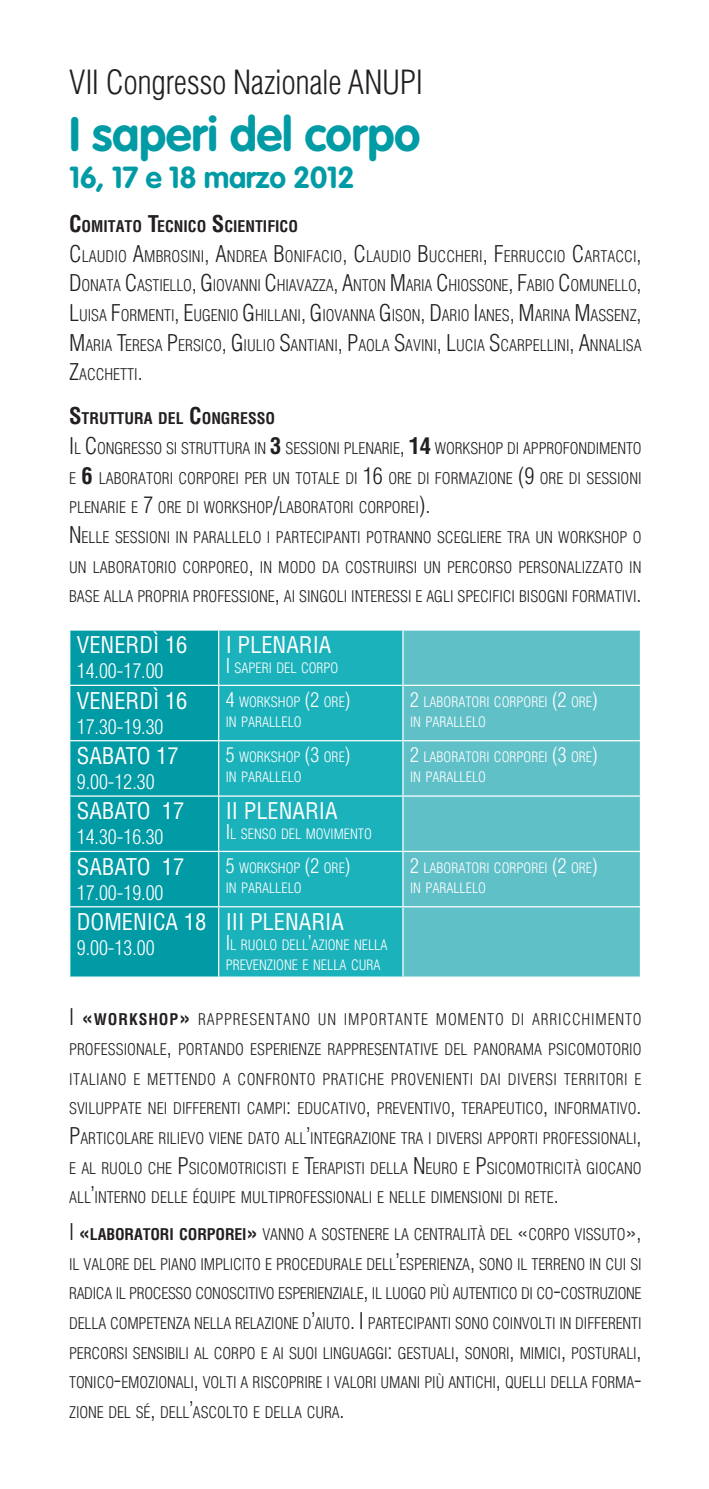
<style>
.page{position:relative;width:709px;height:1489px;background:#fff}
.page>*{position:absolute;margin:0;border:0;box-sizing:border-box;transform-origin:0 0}
.t1{font:700 47.5px "VAG Rounded Std";letter-spacing:-.005em;color:#009ba5}
.t2{font:300 condensed 32.5px "Helvetica LT Std";letter-spacing:-.01em;color:#231f20}
.t3{font:700 30px "VAG Rounded Std";letter-spacing:-.015em;color:#009ba5}
.t4{font:condensed 22.5px "Helvetica LT Std";color:#fff}
.t5{font:300 condensed 20px "Helvetica LT Std";color:#fff}
.t6{font:300 condensed 15.75px/29.8px "Helvetica LT Std";color:#231f20}
.t7{font:300 condensed 14px/20px "Helvetica LT Std";color:#fff}
.s1{font-weight:700;font-size:22.5px}
.s2{font-weight:700}
.s3{font-size:22.5px}
.s4{font-size:20px}
</style>
<div class="page">
<div style="left:70px;top:630px;width:148px;height:346px;background:#009ba5"></div>
<div style="left:219px;top:630px;width:183px;height:346px;background:#1cb2bc"></div>
<div style="left:403px;top:630px;width:237px;height:346px;background:#60c0c8"></div>
<hr style="left:69px;top:684px;width:150px;height:2px;background:#fff">
<hr style="left:219px;top:684px;width:184px;height:2px;background:#fff">
<hr style="left:403px;top:684px;width:238px;height:2px;background:#fff">
<hr style="left:69px;top:740px;width:150px;height:1px;background:#fff">
<hr style="left:219px;top:740px;width:184px;height:1px;background:#fff">
<hr style="left:403px;top:740px;width:238px;height:1px;background:#fff">
<hr style="left:69px;top:795px;width:150px;height:1px;background:#fff">
<hr style="left:219px;top:795px;width:184px;height:1px;background:#fff">
<hr style="left:403px;top:795px;width:238px;height:1px;background:#fff">
<hr style="left:69px;top:850px;width:150px;height:2px;background:#fff">
<hr style="left:219px;top:850px;width:184px;height:2px;background:#fff">
<hr style="left:403px;top:850px;width:238px;height:2px;background:#fff">
<hr style="left:69px;top:906px;width:150px;height:1px;background:#fff">
<hr style="left:219px;top:906px;width:184px;height:1px;background:#fff">
<hr style="left:403px;top:906px;width:238px;height:1px;background:#fff">
<h2 class="t2" style="left:69px;top:62px;width:355px">VII Congresso Nazionale ANUPI</h2>
<h1 class="t1" style="left:69px;top:107px;width:353px">I saperi del corpo</h1>
<h3 class="t3" style="left:69px;top:160px;width:287px">16, 17 e 18 marzo 2012</h3>
<p class="t6" style="left:69px;top:211px;width:574px"><span class="s1">C</span><span class="s2">OMITATO</span> <span class="s1">T</span><span class="s2">ECNICO</span> <span class="s1">S</span><span class="s2">CIENTIFICO<br></span><span class="s3">C</span>LAUDIO <span class="s3">A</span>MBROSINI<span class="s3">, A</span>NDREA <span class="s3">B</span>ONIFACIO<span class="s3">, C</span>LAUDIO <span class="s3">B</span>UCCHERI<span class="s3">, F</span>ERRUCCIO <span class="s3">C</span>ARTACCI<span class="s3">, D</span>ONATA <span class="s3">C</span>ASTIELLO<span class="s3">, G</span>IOVANNI <span class="s3">C</span>HIAVAZZA<span class="s3">, A</span>NTON <span class="s3">M</span>ARIA <span class="s3">C</span>HIOSSONE<span class="s3">, F</span>ABIO <span class="s3">C</span>OMUNELLO<span class="s3">, L</span>UISA <span class="s3">F</span>ORMENTI<span class="s3">, E</span>UGENIO <span class="s3">G</span>HILLANI<span class="s3">, G</span>IOVANNA <span class="s3">G</span>ISON<span class="s3">, D</span>ARIO <span class="s3">I</span>ANES<span class="s3">, M</span>ARINA <span class="s3">M</span>ASSENZ<span class="s3">, M</span>ARIA <span class="s3">T</span>ERESA <span class="s3">P</span>ERSICO<span class="s3">, G</span>IULIO <span class="s3">S</span>ANTIANI<span class="s3">, P</span>AOLA <span class="s3">S</span>AVINI<span class="s3">, L</span>UCIA <span class="s3">S</span>CARPELLINI<span class="s3">, A</span>NNALISA <span class="s3">Z</span>ACC HETTI<span class="s3">.</span></p>
<p class="t6" style="left:69px;top:403px;width:574px"><span class="s1">S</span><span class="s2">TRUTTURA DEL</span> <span class="s1">C</span><span class="s2">ONGRESSO<br></span><span class="s3">I</span> L <span class="s3">C</span>ONGRESSO SI STRUTTURA IN <span class="s1">3</span> SESSIONI PLENARIE<span class="s3">,</span> <span class="s1">14</span> WORKSHOP DI APPROFONDIMENTO E <span class="s1">6</span> LABORATORI CORPOREI PER UN TOTALE DI <span class="s3">16</span> ORE DI FORMAZIONE <span class="s3">(9</span> ORE DI SESSIONI PLENARIE E <span class="s3">7</span> ORE DI WORKSHOP<span class="s3">/</span>LABORATORI CORPOREI<span class="s3">).<br>N</span> ELLE SESSIONI IN PARALLELO I PARTECIPANTI POTRANNO SCEGLIERE TRA UN WORKSHOP O UN LABORATORIO CORPOREO<span class="s3">,</span> IN MODO DA COSTRUIRSI UN PERCORSO PERSONALIZZATO IN BASE ALLA PROPRIA PROFESSIONE<span class="s3">,</span> AI SINGOLI INTERESSI E AGLI SPECIFICI BISOGNI FORMATIVI<span class="s3">.</span></p>
<h3 class="t4" style="left:77px;top:631px;width:112px">VENERDÌ 16</h3>
<p class="t5" style="left:77px;top:658px;width:88px">14.00-17.00</p>
<h3 class="t4" style="left:226px;top:631px;width:107px">I PLENARIA</h3>
<p class="t7" style="left:226px;top:658px;width:114px"><span class="s4">I</span> SAPERI DEL CORPO</p>
<h3 class="t4" style="left:77px;top:686px;width:112px">VENERDÌ 16</h3>
<p class="t5" style="left:77px;top:714px;width:88px">17.30-19.30</p>
<h3 class="t4" style="left:77px;top:741px;width:103px">SABATO 17</h3>
<p class="t5" style="left:77px;top:769px;width:79px">9.00-12.30</p>
<h3 class="t4" style="left:77px;top:797px;width:109px">SABATO 17</h3>
<p class="t5" style="left:77px;top:824px;width:88px">14.30-16.30</p>
<h3 class="t4" style="left:77px;top:852px;width:109px">SABATO 17</h3>
<p class="t5" style="left:77px;top:879px;width:88px">17.00-19.00</p>
<p class="t7" style="left:226px;top:691px;width:126px"><span class="s4">4</span> WORKSHOP <span class="s4">(2</span> ORE<span class="s4">)<br></span>IN PARALLELO</p>
<p class="t7" style="left:410px;top:691px;width:189px"><span class="s4">2</span> LABORATORI CORPOREI <span class="s4">(2</span> ORE<span class="s4">)<br></span>IN PARALLELO</p>
<p class="t7" style="left:226px;top:747px;width:126px"><span class="s4">5</span> WORKSHOP <span class="s4">(3</span> ORE<span class="s4">)<br></span>IN PARALLELO</p>
<p class="t7" style="left:410px;top:747px;width:189px"><span class="s4">2</span> LABORATORI CORPOREI <span class="s4">(3</span> ORE<span class="s4">)<br></span>IN PARALLELO</p>
<h3 class="t4" style="left:226px;top:797px;width:113px">II PLENARIA</h3>
<p class="t7" style="left:226px;top:824px;width:148px"><span class="s4">I</span> L SENSO DEL MOVIMENTO</p>
<p class="t7" style="left:226px;top:857px;width:126px"><span class="s4">5</span> WORKSHOP <span class="s4">(2</span> ORE<span class="s4">)<br></span>IN PARALLELO</p>
<p class="t7" style="left:410px;top:857px;width:189px"><span class="s4">2</span> LABORATORI CORPOREI <span class="s4">(2</span> ORE<span class="s4">)<br></span>IN PARALLELO</p>
<h3 class="t4" style="left:77px;top:907px;width:131px">DOMENICA 18</h3>
<p class="t5" style="left:77px;top:935px;width:79px">9.00-13.00</p>
<h3 class="t4" style="left:226px;top:907px;width:120px">III PLENARIA</h3>
<p class="t7" style="left:226px;top:934px;width:163px"><span class="s4">I</span> L RUOLO DELL<span class="s4">’</span>AZIONE NELLA<br>PREVENZIONE E NELLA CURA</p>
<p class="t6" style="left:69px;top:1004px;width:574px;text-align:justify"><span class="s3">I</span> <span class="s1">«</span><span class="s2">WORKSHOP</span><span class="s1">»</span> RAPPRESENTANO UN IMPORTANTE MOMENTO DI ARRICCHIMENTO PROFESSIONALE<span class="s3">,</span> PORTANDO ESPERIENZE RAPPRESENTATIVE DEL PANORAMA PSICOMOTORIO ITALIANO E METTENDO A CONFRONTO PRATICHE PROVENIENTI DAI DIVERSI TERRITORI E SVILUPPATE NEI DIFFERENTI CAMPI<span class="s3">:</span> EDUCATIVO<span class="s3">,</span> PREVENTIVO<span class="s3">,</span> TERAPEUTICO<span class="s3">,</span> INFORMATIVO<span class="s3">.<br>P</span>ARTICOLARE RILIEVO VIENE DATO ALL<span class="s3">’</span>INTEGRAZIONE TRA I DIVERSI APPORTI PROFESSIONALI<span class="s3">, </span>E AL RUOLO CHE <span class="s3">P</span>SICOMOTRICISTI E <span class="s3">T</span>ERAPISTI DELLA <span class="s3">N</span> EURO E <span class="s3">P</span>SICOMOTRICITÀ GIOCANO ALL<span class="s3">’</span>INTERNO DELLE ÉQUIPE MULTIPROFESSIONALI E NELLE DIMENSIONI DI RETE<span class="s3">.</span></p>
<p class="t6" style="left:69px;top:1219px;width:574px;text-align:justify"><span class="s3">I</span> <span class="s1">«</span><span class="s2">LABORATORI CORPOREI</span><span class="s1">»</span> VANNO A SOSTENERE LA CENTRALITÀ DEL <span class="s3">«</span>CORPO VISSUTO<span class="s3">», </span>IL VALORE DEL PIANO IMPLICITO E PROCEDURALE DELL<span class="s3">’</span>ESPERIENZA<span class="s3">,</span> SONO IL TERRENO IN CUI SI RADICA IL PROCESSO CONOSCITIVO ESPERIENZIALE<span class="s3">,</span> IL LUOGO PIÙ AUTENTICO DI CO<span class="s3">-</span>COSTRUZIONE DELLA COMPETENZA NELLA RELAZIONE D<span class="s3">’</span>AIUTO<span class="s3">. I</span> PARTECIPANTI SONO COINVOLTI IN DIFFERENTI PERCORSI SENSIBILI AL CORPO E AI SUOI LINGUAGG I<span class="s3">:</span> GESTUALI<span class="s3">,</span> SONORI<span class="s3">,</span> MIMICI<span class="s3">,</span> POSTURALI<span class="s3">, </span>TONICO<span class="s3">-</span>EMOZIONALI<span class="s3">,</span> VOLTI A RISCOPRIRE I VALORI UMANI PIÙ ANTICHI<span class="s3">,</span> QUELLI DELLA FORMA<span class="s3">-</span>ZIONE DEL SÉ<span class="s3">,</span> DELL<span class="s3">’</span>ASCOLTO E DELLA CURA<span class="s3">.</span></p>
</div>
